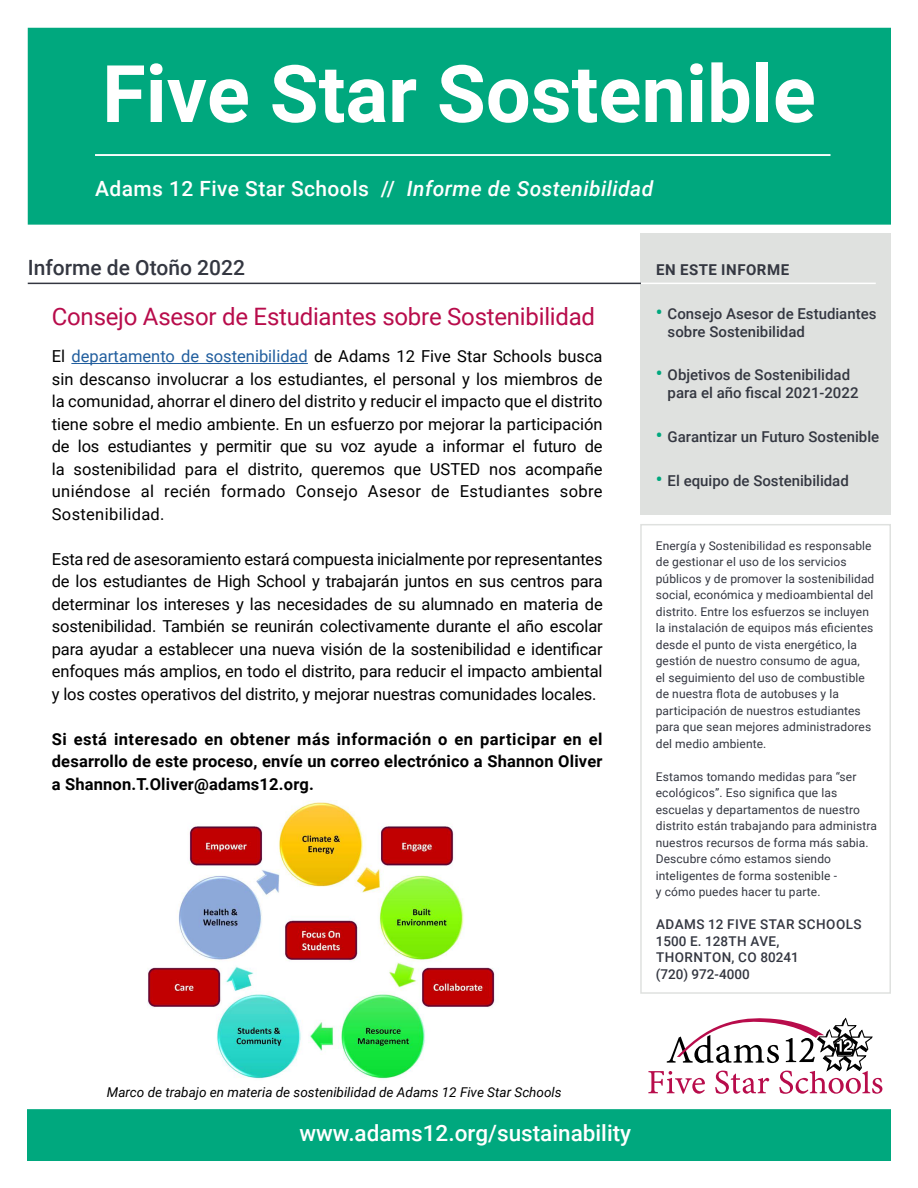
<style>
.page{position:relative;width:918px;height:1188px;background:#fff}
.page>*{position:absolute;margin:0;border:0;box-sizing:border-box;transform-origin:0 0}
.t1{font:700 79.5px "Roboto";color:#fff}
.t2{font:24px "Roboto";letter-spacing:-.01em;color:#b80c4b}
.t3{font:500 22.5px "Roboto";color:#fff}
.t4{font:500 21px "Roboto";letter-spacing:.02em;color:#fff}
.t5{font:500 21px "Roboto";color:#343741}
.t6{font:16.5px/22.5px "Roboto";letter-spacing:.005em;color:#000;text-align:justify}
.t7{font:700 16.5px/22.5px "Roboto";letter-spacing:.01em;color:#000;text-align:justify}
.t8{font:500 15px/18px "Roboto";color:#343741}
.t9{font:700 15px "Roboto";letter-spacing:.035em;color:#343741}
.t10{font:500 13.5px/16.5px "Roboto";letter-spacing:.035em;color:#343741}
.t11{font:italic 13.5px "Roboto";color:#000}
.t12{font:12px/16.5px "Roboto";letter-spacing:.01em;color:#343741}
.s1{font-style:italic}
.s2{font-size:19.5px;color:#00a87e}
.s3{color:#215e9e}
</style>
<div class="page">
<div style="left:28px;top:28px;width:863px;height:197px;background:#00a87e"></div>
<div style="left:27px;top:1109px;width:864px;height:52px;background:#00a87e"></div>
<svg style="left:648px;top:1018px;width:234px;height:76px"></svg>
<hr style="left:95px;top:154px;width:736px;height:2px;background:#fff">
<div style="left:641px;top:233px;width:250px;height:282px;background:#dfe1df"></div>
<div style="left:640px;top:524px;width:251px;height:470px;border:2px solid #dfe1df"></div>
<hr style="left:28px;top:283px;width:613px;height:1px;background:#343741">
<hr style="left:641px;top:283px;width:235px;height:1px;background:#fff">
<hr style="left:71px;top:363px;width:237px;height:1px;background:#215e9e">
<img style="left:148px;top:801px;width:347px;height:278px">
<h1 class="t1" style="left:102px;top:38px;width:715px">Five Star Sostenible</h1>
<p class="t4" style="left:95px;top:174px;width:560px">Adams 12 Five Star Schools // <span class="s1">Informe de Sostenibilidad</span></p>
<p class="t5" style="left:28px;top:253px;width:219px">Informe de Otoño 2022</p>
<p class="t9" style="left:656px;top:259px;width:134px">EN ESTE INFORME</p>
<p class="t8" style="left:668px;top:304px;width:210px;text-indent:-12px"><span class="s2">•</span> Consejo Asesor de Estudiantes sobre Sostenibilidad</p>
<p class="t8" style="left:668px;top:365px;width:192px;text-indent:-12px"><span class="s2">•</span> Objetivos de Sostenibilidad para el año fiscal 2021-2022</p>
<p class="t8" style="left:656px;top:427px;width:225px"><span class="s2">•</span> Garantizar un Futuro Sostenible</p>
<p class="t8" style="left:656px;top:471px;width:194px"><span class="s2">•</span> El equipo de Sostenibilidad</p>
<h2 class="t2" style="left:52px;top:300px;width:545px">Consejo Asesor de Estudiantes sobre Sostenibilidad</h2>
<p class="t6" style="left:52px;top:345px;width:552px">El <span class="s3">departamento de sostenibilidad</span> de Adams 12 Five Star Schools busca sin descanso involucrar a los estudiantes, el personal y los miembros de la comunidad, ahorrar el dinero del distrito y reducir el impacto que el distrito tiene sobre el medio ambiente. En un esfuerzo por mejorar la participación de los estudiantes y permitir que su voz ayude a informar el futuro de la sostenibilidad para el distrito, queremos que USTED nos acompañe uniéndose al recién formado Consejo Asesor de Estudiantes sobre Sostenibilidad.</p>
<p class="t6" style="left:52px;top:547px;width:552px">Esta red de asesoramiento estará compuesta inicialmente por representantes de los estudiantes de High School y trabajarán juntos en sus centros para determinar los intereses y las necesidades de su alumnado en materia de sostenibilidad. También se reunirán colectivamente durante el año escolar para ayudar a establecer una nueva visión de la sostenibilidad e identificar enfoques más amplios, en todo el distrito, para reducir el impacto ambiental y los costes operativos del distrito, y mejorar nuestras comunidades locales.</p>
<p class="t7" style="left:52px;top:727px;width:552px">Si está interesado en obtener más información o en participar en el desarrollo de este proceso, envíe un correo electrónico a Shannon Oliver a Shannon.T.Oliver@adams12.org.</p>
<p class="t12" style="left:656px;top:537px;width:220px">Energía y Sostenibilidad es responsable de gestionar el uso de los servicios públicos y de promover la sostenibilidad social, económica y medioambiental del distrito. Entre los esfuerzos se incluyen la instalación de equipos más eficientes desde el punto de vista energético, la gestión de nuestro consumo de agua,<br>el seguimiento del uso de combustible de nuestra flota de autobuses y la participación de nuestros estudiantes para que sean mejores administradores del medio ambiente.</p>
<p class="t12" style="left:656px;top:768px;width:223px">Estamos tomando medidas para “ser ecológicos”. Eso significa que las escuelas y departamentos de nuestro distrito están trabajando para administra nuestros recursos de forma más sabia.<br>Descubre cómo estamos siendo inteligentes de forma sostenible -<br>y cómo puedes hacer tu parte.</p>
<p class="t10" style="left:656px;top:916px;width:208px">ADAMS 12 FIVE STAR SCHOOLS<br>1500 E. 128TH AVE,<br>THORNTON, CO 80241<br>(720) 972-4000</p>
<p class="t11" style="left:107px;top:1083px;width:456px">Marco de trabajo en materia de sostenibilidad de Adams 12 Five Star Schools</p>
<h3 class="t3" style="left:300px;top:1117px;width:333px">www.adams12.org/sustainability</h3>
</div>
